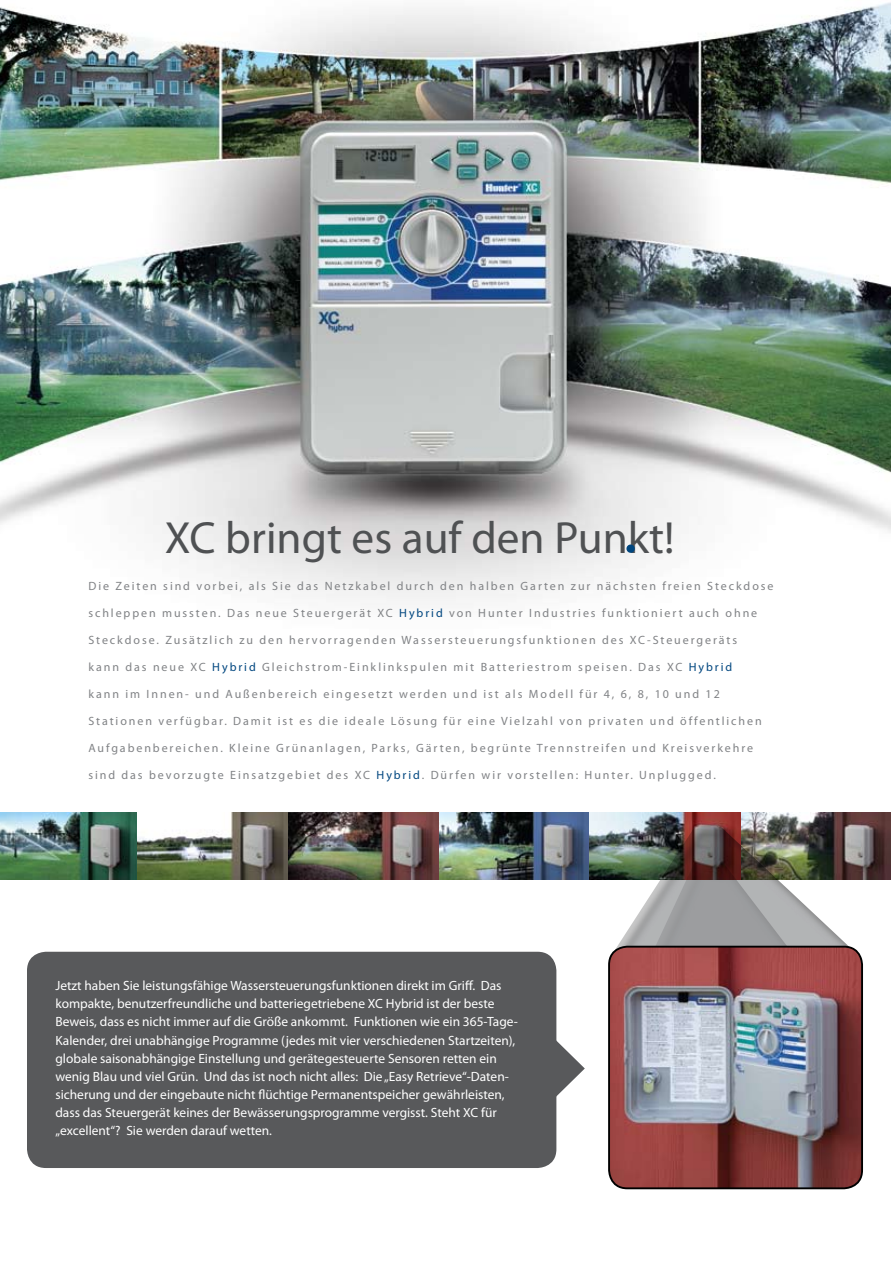
<style>
.page{position:relative;width:891px;height:1269px;background:#fff}
.page>*{position:absolute;margin:0;border:0;box-sizing:border-box;transform-origin:0 0}
.t1{font:45.3px "Myriad Pro";color:#4f5153}
.t2{font:13.35px/18.1px "Myriad Pro";color:#fff}
.t3{font:12px "Myriad Pro";letter-spacing:.16em;color:#808285}
.s1{color:#00467f}
</style>
<div class="page">
<img style="left:0;top:2px;width:891px;height:599px">
<img style="left:0;top:812px;width:891px;height:67px">
<div style="left:609px;top:823px;width:255px;height:136px;background:#000;opacity:.75"></div>
<img style="left:609px;top:947px;width:253px;height:241px">
<div style="left:608px;top:946px;width:255px;height:243px;border:2px solid #000;border-radius:18px"></div>
<div style="left:27px;top:952px;width:529px;height:216px;background:#58595b;border-radius:19px"></div>
<svg style="left:556px;top:1040px;width:29px;height:57px"></svg>
<div style="left:626px;top:545px;width:9px;height:8px;background:#00467f;border-radius:50%"></div>
<h1 class="t1" style="left:165px;top:509px;width:511px">XC bringt es auf den Punkt!</h1>
<p class="t3" style="left:88px;top:579px;width:687px">Die Zeiten sind vorbei, als Sie das Netzkabel durch den halben Garten zur nächsten freien Steckdose</p>
<p class="t3" style="left:88px;top:606px;width:670px">schleppen mussten. Das neue Steuergerät XC <span class="s1">Hybrid</span> von Hunter Industries funktioniert auch ohne</p>
<p class="t3" style="left:88px;top:633px;width:650px">Steckdose. Zusätzlich zu den hervorragenden Wassersteuerungsfunktionen des XC-Steuergeräts</p>
<p class="t3" style="left:88px;top:660px;width:645px">kann das neue XC <span class="s1">Hybrid</span> Gleichstrom-Einklinkspulen mit Batteriestrom speisen. Das XC <span class="s1">Hybrid</span></p>
<p class="t3" style="left:88px;top:687px;width:633px">kann im Innen- und Außenbereich eingesetzt werden und ist als Modell für 4, 6, 8, 10 und 12</p>
<p class="t3" style="left:88px;top:714px;width:675px">Stationen verfügbar. Damit ist es die ideale Lösung für eine Vielzahl von privaten und öffentlichen</p>
<p class="t3" style="left:88px;top:741px;width:666px">Aufgabenbereichen. Kleine Grünanlagen, Parks, Gärten, begrünte Trennstreifen und Kreisverkehre</p>
<p class="t3" style="left:88px;top:768px;width:629px">sind das bevorzugte Einsatzgebiet des XC <span class="s1">Hybrid</span>. Dürfen wir vorstellen: Hunter. Unplugged.</p>
<p class="t2" style="left:55px;top:976px;width:464px">Jetzt haben Sie leistungsfähige Wassersteuerungsfunktionen direkt im Griff. Das kompakte, benutzerfreundliche und batteriegetriebene XC Hybrid ist der beste Beweis, dass es nicht immer auf die Größe ankommt. Funktionen wie ein 365-Tage-Kalender, drei unabhängige Programme (jedes mit vier verschiedenen Startzeiten), globale saisonabhängige Einstellung und gerätegesteuerte Sensoren retten ein wenig Blau und viel Grün. Und das ist noch nicht alles: Die „Easy Retrieve“-Daten&shy;sicherung und der eingebaute nicht flüchtige Permanentspeicher gewährleisten, dass das Steuergerät keines der Bewässerungsprogramme vergisst. Steht XC für „excellent“? Sie werden darauf wetten.</p>
</div>
